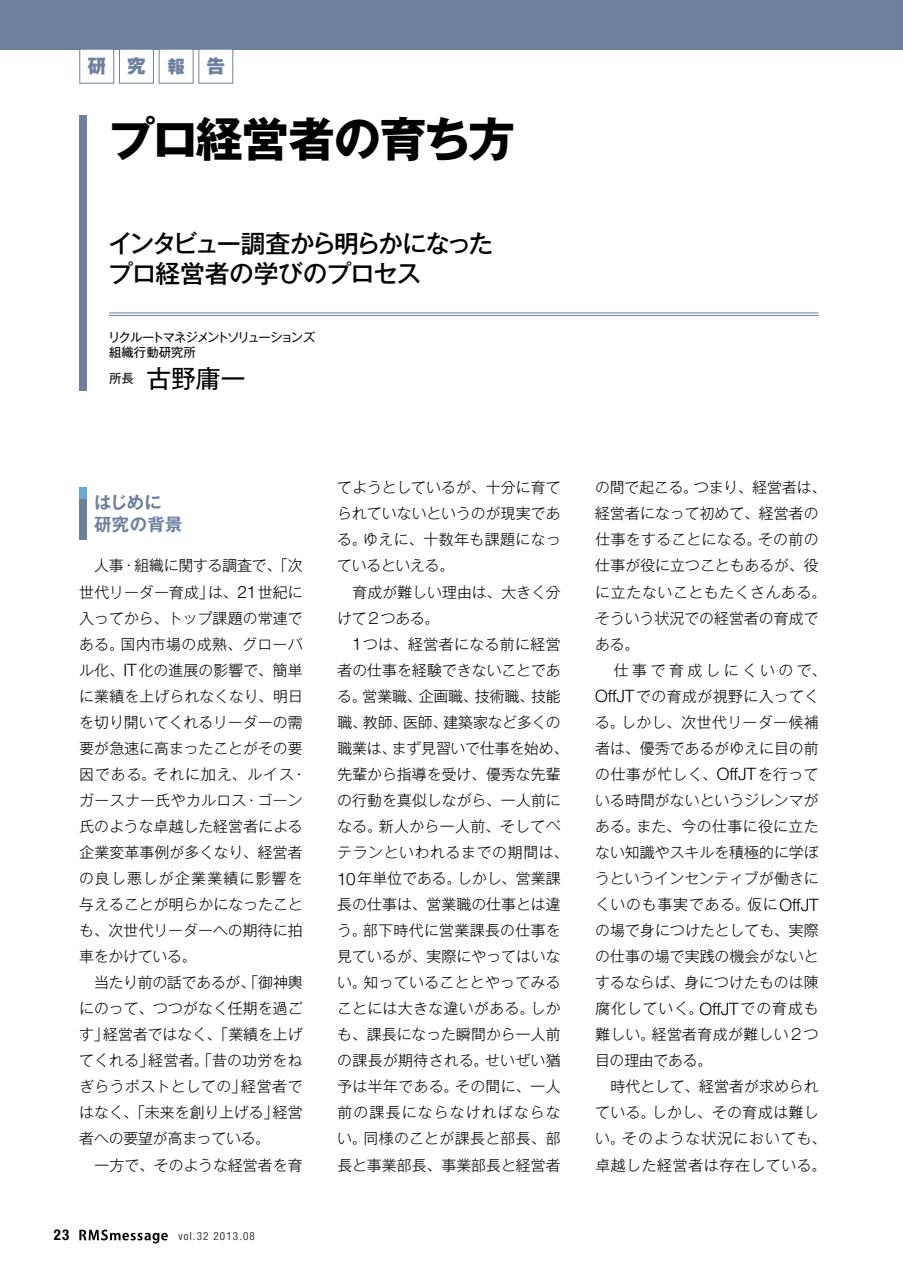
<style>
.page{position:relative;width:903px;height:1275px;background:#fff}
.page>*{position:absolute;margin:0;border:0;box-sizing:border-box;transform-origin:0 0}
.t1{font:700 47.07px "Gothic MB101 Pro";letter-spacing:-.04em;color:#000}
.t2{font:500 24.85px/29.8px "Gothic MB101 Pro";letter-spacing:-.065em;color:#000}
.t3{font:24.85px "Gothic MB101 Pro";color:#000}
.t4{font:800 18.55px "Gothic MB101 Pro";color:#6d819e}
.t5{font:700 17.32px/22.4px "Gothic MB101 Pro De";letter-spacing:.02em;color:#6d819e}
.t6{font:300 14.88px "Gothic MB101 Pro";letter-spacing:.005em;color:#000}
.t7{font:300 14.88px "Gothic MB101 Pro";letter-spacing:.025em;color:#000}
.t8{font:300 14.88px "Gothic MB101 Pro";letter-spacing:-.015em;color:#000}
.t9{font:300 14.88px "Gothic MB101 Pro";letter-spacing:.04em;color:#000}
.t10{font:300 14.88px "Gothic MB101 Pro";letter-spacing:.03em;color:#000}
.t11{font:300 14.88px "Gothic MB101 Pro";letter-spacing:.065em;color:#000}
.t12{font:300 14.88px "Gothic MB101 Pro";letter-spacing:.08em;color:#000}
.t13{font:300 14.88px "Gothic MB101 Pro";letter-spacing:.055em;color:#000}
.t14{font:300 14.88px "Gothic MB101 Pro";letter-spacing:.06em;color:#000}
.t15{font:300 14.88px "Gothic MB101 Pro";letter-spacing:.035em;color:#000}
.t16{font:300 14.88px "Gothic MB101 Pro";letter-spacing:.045em;color:#000}
.t17{font:300 14.88px "Gothic MB101 Pro";letter-spacing:.23em;color:#000}
.t18{font:700 condensed 14.88px "Helvetica Neue";color:#000}
.t19{font:12.42px/14.9px "Gothic MB101 Pro";letter-spacing:-.09em;color:#000}
.t20{font:300 condensed 11.2px "Helvetica Neue";letter-spacing:.1em;color:#000}
.s1{font-size:17.32px}
.s2{font-family:"Helvetica Neue";font-size:17.15px}
</style>
<div class="page">
<svg style="left:79px;top:1229px;width:89px;height:14px"></svg>
<div style="left:0;top:0;width:903px;height:50px;background:#6d819e"></div>
<div style="left:79px;top:49px;width:35px;height:35px;border:1px solid #6d819e"></div>
<div style="left:119px;top:49px;width:35px;height:35px;border:1px solid #6d819e"></div>
<div style="left:159px;top:49px;width:34px;height:35px;border:1px solid #6d819e"></div>
<div style="left:198px;top:49px;width:35px;height:35px;border:1px solid #6d819e"></div>
<div style="left:79px;top:488px;width:8px;height:52px;background:#6d819e"></div>
<div style="left:79px;top:488px;width:8px;height:11px;background:#68a9cf"></div>
<div style="left:79px;top:115px;width:8px;height:276px;background:#6d819e"></div>
<hr style="left:109px;top:313px;width:710px;height:1px;background:#6d819e">
<hr style="left:109px;top:315px;width:710px;height:1px;background:#6d819e">
<p class="t4" style="left:87px;top:51px;width:139px">研究<span class="s1">報</span>告</p>
<p class="t1" style="left:108px;top:100px;width:409px">プロ経営者の育ち方</p>
<p class="t2" style="left:108px;top:226px;width:386px">インタビュー調査から明らかになったプロ経営者の学びのプロセス</p>
<p class="t19" style="left:108px;top:328px;width:209px">リクルートマネジメントソリューションズ組織行動研究所</p>
<p class="t3" style="left:109px;top:358px;width:138px"><sup>所長</sup> 古野庸一</p>
<p class="t5" style="left:94px;top:489px;width:90px">はじめに研究の背景</p>
<p class="t8" style="left:94px;top:553px;width:210px">人事・組織に関する調査で、「次</p>
<p class="t6" style="left:79px;top:579px;width:225px">世代リーダー育成」は、<span class="s2">21</span>世紀に</p>
<p class="t6" style="left:79px;top:605px;width:225px">入ってから、トップ課題の常連で</p>
<p class="t7" style="left:79px;top:632px;width:225px">ある。国内市場の成熟、グローバ</p>
<p class="t6" style="left:79px;top:658px;width:225px">ル化、<span class="s2">IT</span>化の進展の影響で、簡単</p>
<p class="t6" style="left:79px;top:684px;width:225px">に業績を上げられなくなり、明日</p>
<p class="t6" style="left:79px;top:710px;width:225px">を切り開いてくれるリーダーの需</p>
<p class="t6" style="left:79px;top:736px;width:225px">要が急速に高まったことがその要</p>
<p class="t11" style="left:79px;top:762px;width:229px">因である。それに加え、ルイス・</p>
<p class="t7" style="left:79px;top:788px;width:225px">ガースナー氏やカルロス・ゴーン</p>
<p class="t6" style="left:79px;top:814px;width:225px">氏のような卓越した経営者による</p>
<p class="t6" style="left:79px;top:840px;width:225px">企業変革事例が多くなり、経営者</p>
<p class="t12" style="left:79px;top:866px;width:225px">の良し悪しが企業業績に影響を</p>
<p class="t6" style="left:79px;top:892px;width:225px">与えることが明らかになったこと</p>
<p class="t6" style="left:79px;top:918px;width:225px">も、次世代リーダーへの期待に拍</p>
<p class="t8" style="left:79px;top:944px;width:119px">車をかけている。</p>
<p class="t8" style="left:94px;top:970px;width:210px">当たり前の話であるが、「御神輿</p>
<p class="t6" style="left:79px;top:996px;width:225px">にのって、つつがなく任期を過ご</p>
<p class="t6" style="left:79px;top:1022px;width:225px">す」経営者ではなく、「業績を上げ</p>
<p class="t6" style="left:79px;top:1048px;width:225px">てくれる」経営者。「昔の功労をね</p>
<p class="t15" style="left:79px;top:1074px;width:225px">ぎらうポストとしての」経営者で</p>
<p class="t6" style="left:79px;top:1100px;width:225px">はなく、「未来を創り上げる」経営</p>
<p class="t8" style="left:79px;top:1126px;width:192px">者への要望が高まっている。</p>
<p class="t6" style="left:94px;top:1152px;width:210px">一方で、そのような経営者を育</p>
<p class="t18" style="left:54px;top:1226px;width:17px">23</p>
<p class="t20" style="left:179px;top:1230px;width:78px">vol.32 2013.08</p>
<p class="t6" style="left:337px;top:475px;width:225px">てようとしているが、十分に育て</p>
<p class="t6" style="left:337px;top:501px;width:225px">られていないというのが現実であ</p>
<p class="t7" style="left:337px;top:527px;width:225px">る。ゆえに、十数年も課題になっ</p>
<p class="t8" style="left:337px;top:553px;width:119px">ているといえる。</p>
<p class="t6" style="left:352px;top:579px;width:210px">育成が難しい理由は、大きく分</p>
<p class="t6" style="left:337px;top:605px;width:104px">けて２つある。</p>
<p class="t7" style="left:352px;top:632px;width:210px"><span class="s2">1</span>つは、経営者になる前に経営</p>
<p class="t6" style="left:337px;top:658px;width:225px">者の仕事を経験できないことであ</p>
<p class="t6" style="left:337px;top:684px;width:225px">る。営業職、企画職、技術職、技能</p>
<p class="t8" style="left:337px;top:710px;width:225px">職、教師、医師、建築家など多くの</p>
<p class="t8" style="left:337px;top:736px;width:232px">職業は、まず見習いで仕事を始め、</p>
<p class="t6" style="left:337px;top:762px;width:225px">先輩から指導を受け、優秀な先輩</p>
<p class="t6" style="left:337px;top:788px;width:225px">の行動を真似しながら、一人前に</p>
<p class="t7" style="left:337px;top:814px;width:225px">なる。新人から一人前、そしてベ</p>
<p class="t9" style="left:337px;top:840px;width:233px">テランといわれるまでの期間は、</p>
<p class="t6" style="left:337px;top:866px;width:225px"><span class="s2">10</span>年単位である。しかし、営業課</p>
<p class="t6" style="left:337px;top:892px;width:225px">長の仕事は、営業職の仕事とは違</p>
<p class="t6" style="left:337px;top:918px;width:225px">う。部下時代に営業課長の仕事を</p>
<p class="t6" style="left:337px;top:944px;width:225px">見ているが、実際にやってはいな</p>
<p class="t6" style="left:337px;top:970px;width:225px">い。知っていることとやってみる</p>
<p class="t7" style="left:337px;top:996px;width:225px">ことには大きな違いがある。しか</p>
<p class="t6" style="left:337px;top:1022px;width:225px">も、課長になった瞬間から一人前</p>
<p class="t7" style="left:337px;top:1048px;width:225px">の課長が期待される。せいぜい猶</p>
<p class="t7" style="left:337px;top:1074px;width:225px">予は半年である。その間に、一人</p>
<p class="t12" style="left:337px;top:1100px;width:225px">前の課長にならなければならな</p>
<p class="t7" style="left:337px;top:1126px;width:225px">い。同様のことが課長と部長、部</p>
<p class="t6" style="left:337px;top:1152px;width:225px">長と事業部長、事業部長と経営者</p>
<p class="t8" style="left:595px;top:475px;width:233px">の間で起こる。つまり、経営者は、</p>
<p class="t6" style="left:595px;top:501px;width:225px">経営者になって初めて、経営者の</p>
<p class="t7" style="left:595px;top:527px;width:225px">仕事をすることになる。その前の</p>
<p class="t6" style="left:595px;top:553px;width:225px">仕事が役に立つこともあるが、役</p>
<p class="t16" style="left:595px;top:579px;width:233px">に立たないこともたくさんある。</p>
<p class="t6" style="left:595px;top:605px;width:225px">そういう状況での経営者の育成で</p>
<p class="t6" style="left:595px;top:632px;width:46px">ある。</p>
<p class="t17" style="left:614px;top:658px;width:214px">仕事で育成しにくいので、</p>
<p class="t7" style="left:595px;top:684px;width:225px"><span class="s2">OffJT</span>での育成が視野に入ってく</p>
<p class="t10" style="left:595px;top:710px;width:225px">る。しかし、次世代リーダー候補</p>
<p class="t6" style="left:595px;top:736px;width:225px">者は、優秀であるがゆえに目の前</p>
<p class="t9" style="left:595px;top:762px;width:225px">の仕事が忙しく、<span class="s2">OffJT</span>を行って</p>
<p class="t6" style="left:595px;top:788px;width:225px">いる時間がないというジレンマが</p>
<p class="t10" style="left:595px;top:814px;width:225px">ある。また、今の仕事に役に立た</p>
<p class="t6" style="left:595px;top:840px;width:225px">ない知識やスキルを積極的に学ぼ</p>
<p class="t6" style="left:595px;top:866px;width:225px">うというインセンティブが働きに</p>
<p class="t13" style="left:595px;top:892px;width:225px">くいのも事実である。仮に<span class="s2">OffJT</span></p>
<p class="t6" style="left:595px;top:918px;width:225px">の場で身につけたとしても、実際</p>
<p class="t6" style="left:595px;top:944px;width:225px">の仕事の場で実践の機会がないと</p>
<p class="t6" style="left:595px;top:970px;width:225px">するならば、身につけたものは陳</p>
<p class="t14" style="left:595px;top:996px;width:225px">腐化していく。<span class="s2">OffJT</span>での育成も</p>
<p class="t6" style="left:595px;top:1022px;width:225px">難しい。経営者育成が難しい２つ</p>
<p class="t8" style="left:595px;top:1048px;width:119px">目の理由である。</p>
<p class="t6" style="left:610px;top:1074px;width:210px">時代として、経営者が求められ</p>
<p class="t10" style="left:595px;top:1100px;width:225px">ている。しかし、その育成は難し</p>
<p class="t11" style="left:595px;top:1126px;width:233px">い。そのような状況においても、</p>
<p class="t9" style="left:595px;top:1152px;width:232px">卓越した経営者は存在している。</p>
</div>
